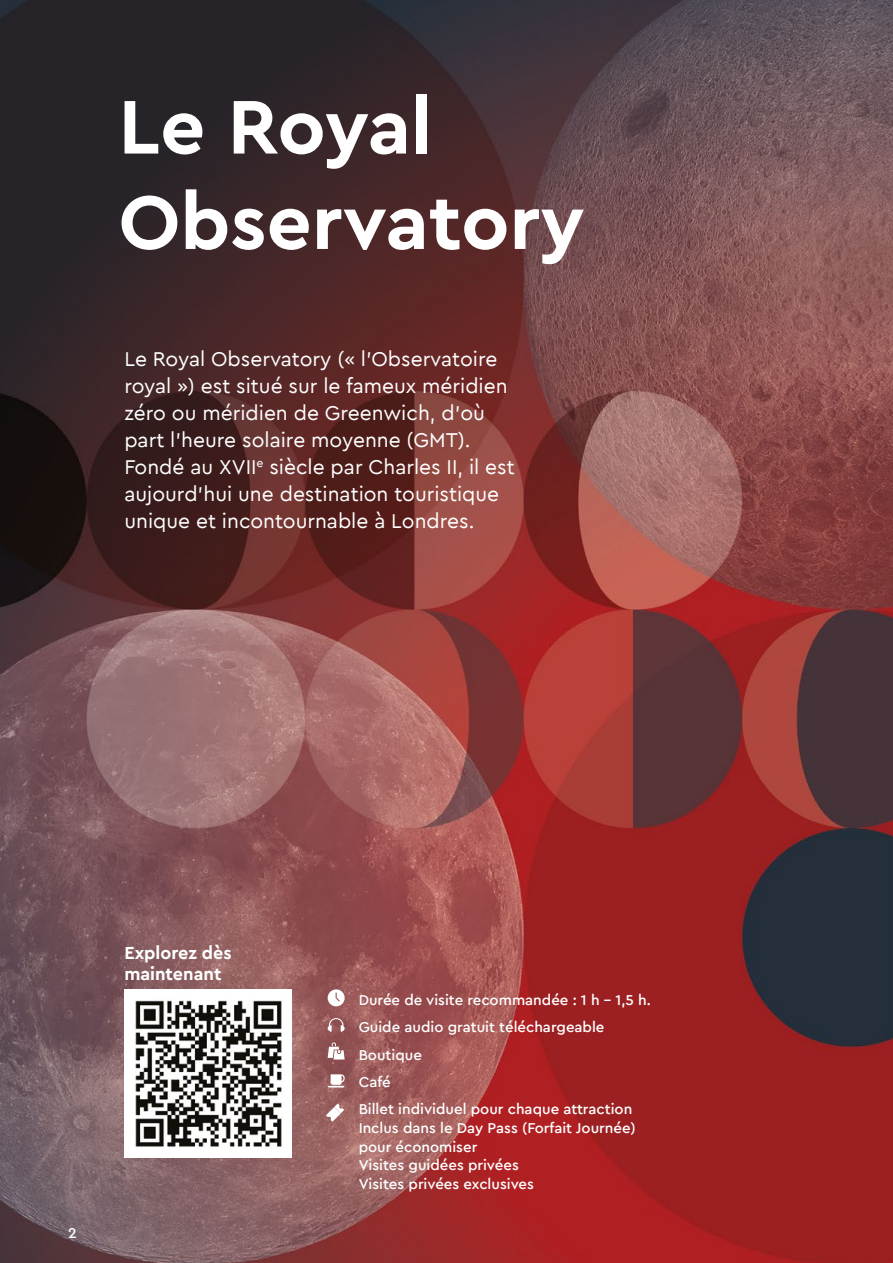
<style>
.page{position:relative;width:893px;height:1263px;background:#fff}
.page>*{position:absolute;margin:0;border:0;box-sizing:border-box;transform-origin:0 0}
.t1{font:700 79.5px/95.4px "Cera PRO";color:#fff}
.t2{font:21px/27px "Cera PRO";color:#fff}
.t3{font:700 18px/21.6px "Cera PRO";color:#fff}
.t4{font:500 15px/27.3px "Cera PRO";color:#fff}
</style>
<div class="page">
<img style="left:0;top:0;width:893px;height:1263px">
<div style="left:124px;top:989px;width:168px;height:168px;background:#fff"></div>
<img style="left:135px;top:1000px;width:147px;height:147px">
<svg style="left:328px;top:1018px;width:17px;height:14px"></svg>
<svg style="left:328px;top:989px;width:17px;height:17px"></svg>
<svg style="left:328px;top:1042px;width:17px;height:17px"></svg>
<svg style="left:328px;top:1074px;width:17px;height:13px"></svg>
<svg style="left:326px;top:1103px;width:18px;height:19px"></svg>
<h1 class="t1" style="left:119px;top:76px;width:468px">Le Royal<br>Observatory</h1>
<p class="t2" style="left:124px;top:345px;width:392px">Le Royal Observatory (« l’Observatoire royal ») est situé sur le fameux méridien zéro ou méridien de Greenwich, d’où part l’heure solaire moyenne (GMT).<br>Fondé au XVII<sup>e</sup> siècle par Charles II, il est aujourd'hui une destination touristique unique et incontournable à Londres.</p>
<p class="t3" style="left:124px;top:941px;width:109px">Explorez dès maintenant</p>
<p class="t4" style="left:68px;top:1219px;width:10px">2</p>
<p class="t4" style="left:359px;top:986px;width:294px">Durée de visite recommandée : 1 h - 1,5 h.<br>Guide audio gratuit téléchargeable<br>Boutique<br>Café<br>Billet individuel pour chaque attraction</p>
<p class="t4" style="left:359px;top:1118px;width:279px;line-height:18.8px">Inclus dans le Day Pass (Forfait Journée) pour économiser<br>Visites guidées privées<br>Visites privées exclusives</p>
</div>
